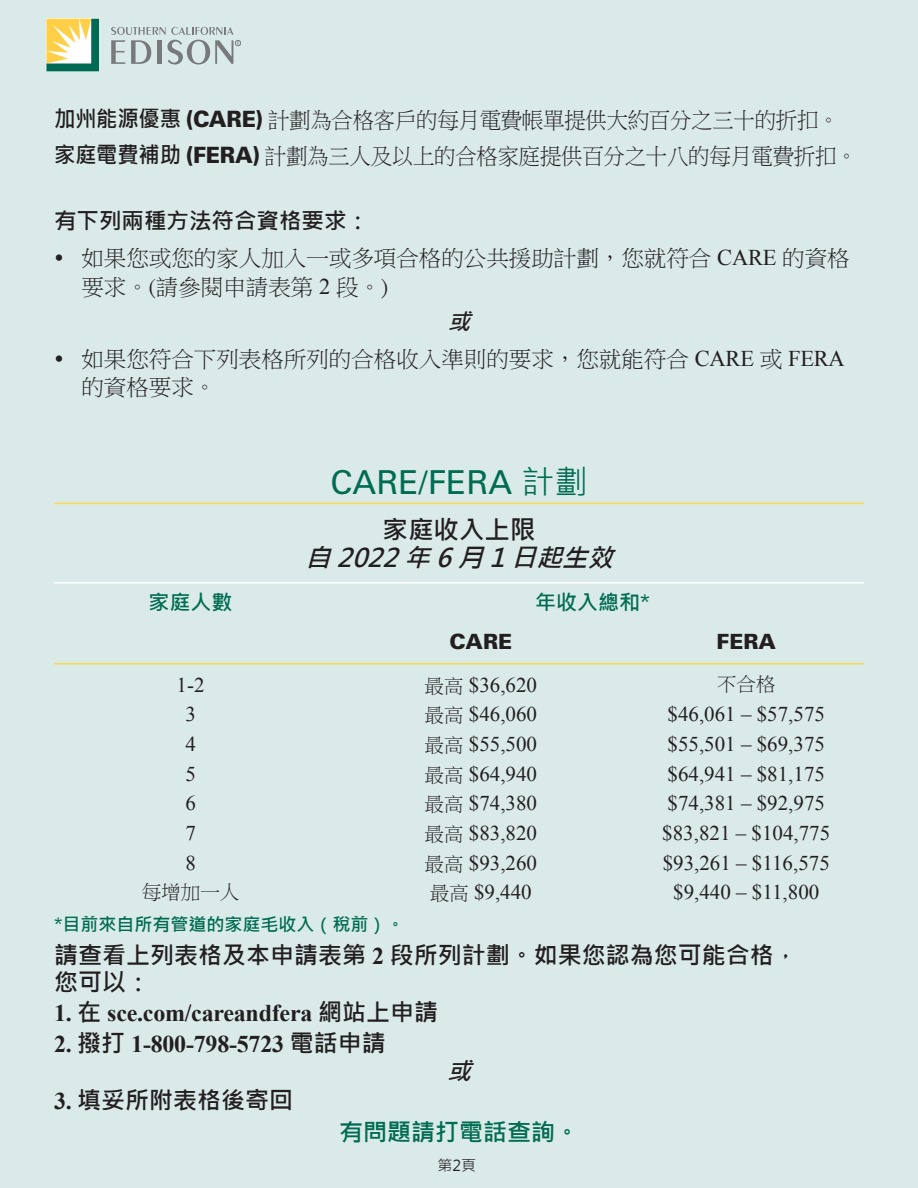
<style>
.page{position:relative;width:918px;height:1188px;background:#daeae9}
.page>*{position:absolute;margin:0;border:0;box-sizing:border-box;transform-origin:0 0}
.t1{font:33px "Univers LT Std";color:#006c51}
.t2{font:italic 700 25.5px "Microsoft Jheng Hei";color:#231f20}
.t3{font:700 25.5px "Microsoft Jheng Hei";color:#231f20}
.t4{font:700 24px "Times New Roman";letter-spacing:-.01em;color:#231f20}
.t5{font:700 24px/27px "Microsoft Jheng Hei";color:#231f20}
.t6{font:700 24px "Microsoft Jheng Hei";color:#006c51}
.t7{font:italic 700 24px "Microsoft Jheng Hei";color:#231f20}
.t8{font:22.5px/28.5px "P Ming Li U";color:#231f20}
.t9{font:22.5px "P Ming Li U";color:#231f20;scale:.95 1}
.t10{font:700 22.5px "Microsoft Jheng Hei";color:#231f20}
.t11{font:italic 700 22.5px "Microsoft Jheng Hei";color:#231f20}
.t12{font:21px "Times New Roman";color:#231f20}
.t13{font:700 21px "Microsoft Jheng Hei";color:#006c51}
.t14{font:900 21px "Univers LT Std";color:#231f20}
.t15{font:19.5px "P Ming Li U";color:#231f20}
.t16{font:700 18px "Microsoft Jheng Hei";color:#006c51}
.t17{font:15px "Microsoft Jheng Hei";color:#231f20}
.s1{font-family:"Microsoft Jheng Hei";font-weight:700}
.s2{font-family:"Univers LT Std";font-weight:900}
.s3{font-family:"Microsoft Jheng Hei"}
.s4{font-family:"Times New Roman"}
.s5{font-family:"P Ming Li U";font-size:19.5px}
</style>
<div class="page">
<hr style="left:54px;top:503px;width:810px;height:1px;background:#ffd852">
<hr style="left:54px;top:663px;width:810px;height:1px;background:#ffd852">
<hr style="left:54px;top:582px;width:810px;height:2px;background:#fff">
<svg style="left:46px;top:19px;width:53px;height:52px;background:#bac489"></svg>
<svg style="left:111px;top:27px;width:130px;height:38px"></svg>
<p class="t9" style="left:54px;top:109px;width:829px"><span class="s1">加州能源優惠</span> <span class="s2">(CARE)</span> 計劃為合格客戶的每月電費帳單提供大約百分之三十的折扣。</p>
<p class="t9" style="left:54px;top:145px;width:847px"><span class="s1">家庭電費補助</span> <span class="s2">(FERA)</span> 計劃為三人及以上的合格家庭提供百分之十八的每月電費折扣。</p>
<p class="t10" style="left:54px;top:207px;width:316px">有下列兩種方法符合資格要求：</p>
<p class="t8" style="left:81px;top:244px;width:770px;text-indent:-27px"><span class="s3">•</span> 如果您或您的家人加入一或多項合格的公共援助計劃，您就符合 <span class="s4">CARE</span> 的資格要求。(請參閱申請表第 <span class="s4">2</span> 段。)</p>
<p class="t11" style="left:448px;top:307px;width:32px">或</p>
<p class="t8" style="left:81px;top:345px;width:765px;text-indent:-27px"><span class="s3">•</span> 如果您符合下列表格所列的合格收入準則的要求，您就能符合 <span class="s4">CARE</span> 或 <span class="s4">FERA</span>的資格要求。</p>
<p class="t1" style="left:331px;top:463px;width:258px">CARE/FERA <span class="s3">計劃</span></p>
<p class="t3" style="left:382px;top:513px;width:154px">家庭收入上限</p>
<p class="t2" style="left:305px;top:542px;width:318px">自 2022年 6月 1日起生效</p>
<p class="t13" style="left:149px;top:589px;width:85px">家庭人數</p>
<p class="t13" style="left:535px;top:589px;width:116px">年收入總和*</p>
<p class="t14" style="left:450px;top:629px;width:64px">CARE</p>
<p class="t14" style="left:717px;top:629px;width:61px">FERA</p>
<p class="t12" style="left:177px;top:670px;width:29px">1-2</p>
<p class="t12" style="left:425px;top:670px;width:114px"><span class="s5">最高</span> $36,620</p>
<p class="t15" style="left:717px;top:675px;width:60px">不合格</p>
<p class="t12" style="left:185px;top:700px;width:12px">3</p>
<p class="t12" style="left:425px;top:700px;width:114px"><span class="s5">最高</span> $46,060</p>
<p class="t12" style="left:668px;top:700px;width:159px">$46,061 – $57,575</p>
<p class="t12" style="left:185px;top:730px;width:12px">4</p>
<p class="t12" style="left:425px;top:730px;width:114px"><span class="s5">最高</span> $55,500</p>
<p class="t12" style="left:668px;top:730px;width:159px">$55,501 – $69,375</p>
<p class="t12" style="left:185px;top:759px;width:12px">5</p>
<p class="t12" style="left:425px;top:759px;width:114px"><span class="s5">最高</span> $64,940</p>
<p class="t12" style="left:668px;top:759px;width:159px">$64,941 – $81,175</p>
<p class="t12" style="left:185px;top:789px;width:12px">6</p>
<p class="t12" style="left:425px;top:789px;width:114px"><span class="s5">最高</span> $74,380</p>
<p class="t12" style="left:668px;top:789px;width:159px">$74,381 – $92,975</p>
<p class="t12" style="left:185px;top:819px;width:12px">7</p>
<p class="t12" style="left:425px;top:819px;width:114px"><span class="s5">最高</span> $83,820</p>
<p class="t12" style="left:662px;top:819px;width:170px">$83,821 – $104,775</p>
<p class="t12" style="left:185px;top:849px;width:12px">8</p>
<p class="t12" style="left:425px;top:849px;width:114px"><span class="s5">最高</span> $93,260</p>
<p class="t12" style="left:663px;top:849px;width:169px">$93,261 – $116,575</p>
<p class="t15" style="left:142px;top:882px;width:99px">每增加一人</p>
<p class="t12" style="left:430px;top:878px;width:103px"><span class="s5">最高</span> $9,440</p>
<p class="t12" style="left:673px;top:878px;width:148px">$9,440 – $11,800</p>
<p class="t16" style="left:54px;top:913px;width:352px">*目前來自所有管道的家庭毛收入（稅前）。</p>
<p class="t5" style="left:54px;top:942px;width:745px">請查看上列表格及本申請表第 <span class="s4">2</span> 段所列計劃。如果您認為您可能合格，您可以：</p>
<p class="t4" style="left:54px;top:997px;width:386px">1. <span class="s3">在</span> sce.com/careandfera <span class="s3">網站上申請</span></p>
<p class="t4" style="left:54px;top:1027px;width:333px">2. <span class="s3">撥打</span> 1-800-798-5723 <span class="s3">電話申請</span></p>
<p class="t7" style="left:447px;top:1057px;width:34px">或</p>
<p class="t5" style="left:54px;top:1087px;width:241px"><span class="s4">3.</span> 填妥所附表格後寄回</p>
<p class="t6" style="left:339px;top:1117px;width:241px">有問題請打電話查詢。</p>
<p class="t17" style="left:437px;top:1156px;width:40px">第2頁</p>
</div>
